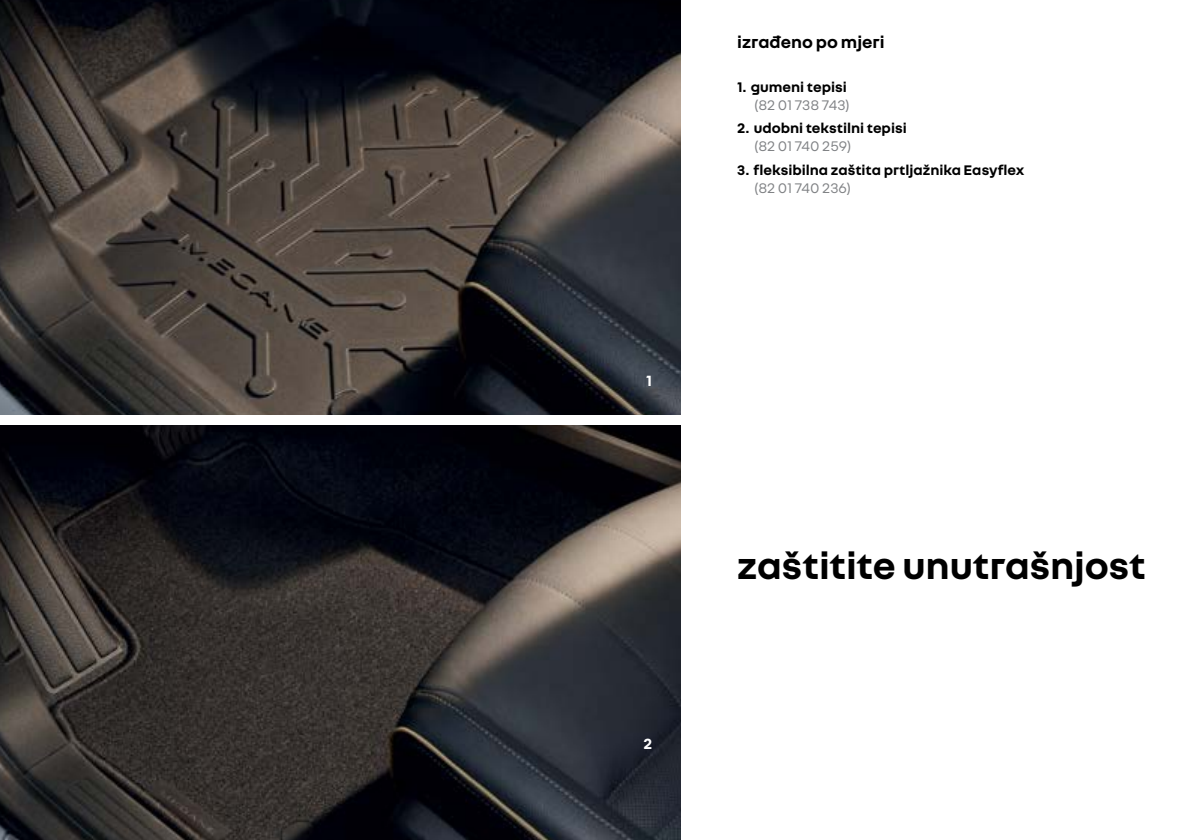
<style>
.page{position:relative;width:1191px;height:840px;background:#fff}
.page>*{position:absolute;margin:0;border:0;box-sizing:border-box;transform-origin:0 0}
.t1{font:700 40px "Nouvel R";color:#000}
.t2{font:700 18px "Nouvel R";color:#000}
.t3{font:700 16px "Nouvel R";color:#fff}
.t4{font:700 15px "Nouvel R";color:#000}
.t5{font:15px "Nouvel R";color:#808285}
</style>
<div class="page">
<img style="left:0;top:0;width:680px;height:414px">
<img style="left:0;top:425px;width:680px;height:414px">
<p class="t3" style="left:646px;top:370px;width:7px">1</p>
<p class="t3" style="left:643px;top:733px;width:10px">2</p>
<p class="t2" style="left:737px;top:31px;width:149px">izrađeno po mjeri</p>
<p class="t4" style="left:737px;top:77px;width:111px">1. gumeni tepisi</p>
<p class="t5" style="left:754px;top:95px;width:97px">(82 01 738 743)</p>
<p class="t4" style="left:737px;top:118px;width:171px">2. udobni tekstilni tepisi</p>
<p class="t5" style="left:754px;top:137px;width:99px">(82 01 740 259)</p>
<p class="t4" style="left:737px;top:160px;width:289px">3. fleksibilna zaštita prtljažnika Easyflex</p>
<p class="t5" style="left:754px;top:178px;width:98px">(82 01 740 236)</p>
<h1 class="t1" style="left:737px;top:539px;width:410px">zaštitite unutrašnjost</h1>
</div>
